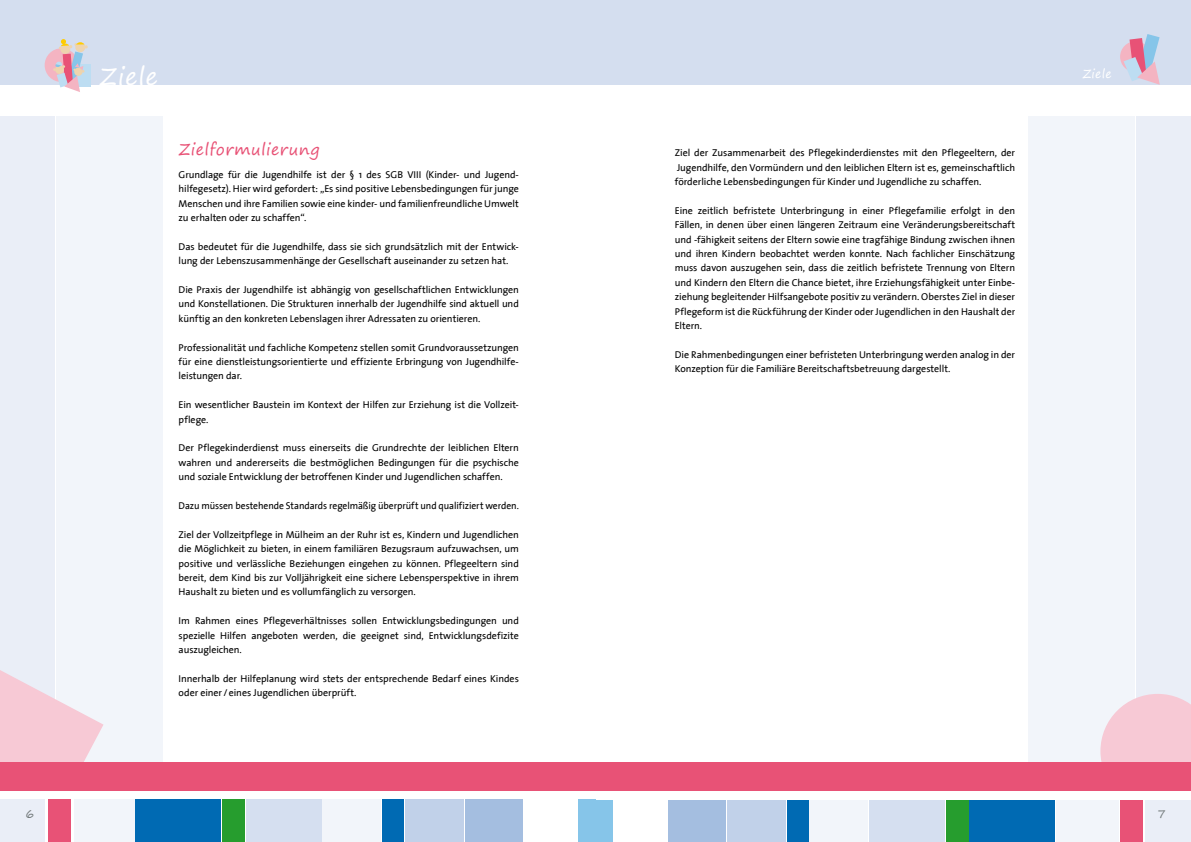
<style>
.page{position:relative;width:1191px;height:842px;background:#fff}
.page>*{position:absolute;margin:0;border:0;box-sizing:border-box;transform-origin:0 0}
.t1{font:24px "Segoe Print";letter-spacing:.02em;color:#fff}
.t2{font:16px "Segoe Print";letter-spacing:.03em;color:#e85276}
.t3{font:12px "Segoe Print";letter-spacing:.015em;color:#fff}
.t4{font:12px "Segoe Print";color:#717879}
.t5{font:10px/14.4px "The Sans";letter-spacing:-.01em;color:#000;text-align:justify}
.t6{font:10px "The Sans";letter-spacing:-.01em;color:#000;scale:.96 1}
</style>
<div class="page">
<div style="left:595px;top:0;width:596px;height:85px;background:#d4deef"></div>
<div style="left:1135px;top:116px;width:56px;height:672px;background:#eaeef7"></div>
<div style="left:1028px;top:116px;width:106px;height:672px;background:#f2f5fa"></div>
<svg style="left:1100px;top:694px;width:91px;height:97px"></svg>
<div style="left:595px;top:762px;width:596px;height:28px;background:#e85276"></div>
<div style="left:1120px;top:41px;width:31px;height:31px;background:#f4b4c2;border-radius:50%"></div>
<svg style="left:1123px;top:34px;width:36px;height:51px"></svg>
<div style="left:0;top:0;width:595px;height:85px;background:#d4deef"></div>
<div style="left:0;top:116px;width:55px;height:672px;background:#eaeef7"></div>
<div style="left:57px;top:116px;width:106px;height:672px;background:#f2f5fa"></div>
<div style="left:45px;top:48px;width:33px;height:34px;background:#f4b4c2;border-radius:50%"></div>
<div style="left:68px;top:64px;width:23px;height:23px;background:#bdddf2"></div>
<svg style="left:53px;top:39px;width:35px;height:53px"></svg>
<svg style="left:0;top:654px;width:103px;height:137px"></svg>
<div style="left:969px;top:799px;width:86px;height:43px;background:#006ab3"></div>
<div style="left:945px;top:799px;width:23px;height:43px;background:#269d2e"></div>
<div style="left:1145px;top:799px;width:46px;height:43px;background:#eaeef7"></div>
<div style="left:869px;top:799px;width:75px;height:43px;background:#d5dff0"></div>
<div style="left:786px;top:799px;width:22px;height:43px;background:#006ab3"></div>
<div style="left:727px;top:799px;width:58px;height:43px;background:#c1d1e9"></div>
<div style="left:809px;top:799px;width:59px;height:43px;background:#f2f5fa"></div>
<div style="left:668px;top:799px;width:57px;height:43px;background:#a4bee0"></div>
<div style="left:1056px;top:799px;width:62px;height:43px;background:#f2f5fa"></div>
<div style="left:1120px;top:799px;width:23px;height:43px;background:#e85276"></div>
<div style="left:595px;top:799px;width:18px;height:43px;background:#86c5e9"></div>
<div style="left:0;top:762px;width:595px;height:28px;background:#e85276"></div>
<div style="left:136px;top:799px;width:85px;height:43px;background:#006ab3"></div>
<div style="left:222px;top:799px;width:23px;height:43px;background:#269d2e"></div>
<div style="left:0;top:799px;width:45px;height:43px;background:#eaeef7"></div>
<div style="left:246px;top:799px;width:75px;height:43px;background:#d5dff0"></div>
<div style="left:382px;top:799px;width:22px;height:43px;background:#006ab3"></div>
<div style="left:405px;top:799px;width:59px;height:43px;background:#c1d1e9"></div>
<div style="left:322px;top:799px;width:59px;height:43px;background:#f2f5fa"></div>
<div style="left:465px;top:799px;width:57px;height:43px;background:#a4bee0"></div>
<div style="left:74px;top:799px;width:60px;height:43px;background:#f2f5fa"></div>
<div style="left:48px;top:799px;width:22px;height:43px;background:#e85276"></div>
<div style="left:577px;top:799px;width:18px;height:43px;background:#86c5e9"></div>
<p class="t4" style="left:26px;top:803px;width:10px">6</p>
<h1 class="t1" style="left:99px;top:55px;width:60px">Ziele</h1>
<p class="t3" style="left:1082px;top:63px;width:31px">Ziele</p>
<h2 class="t2" style="left:179px;top:135px;width:143px">Zielformulierung</h2>
<p class="t5" style="left:179px;top:167px;width:342px">Grundlage für die Jugendhilfe ist der § 1 des SGB VIII (Kinder- und Jugend&shy;hilfegesetz). Hier wird gefordert: „Es sind positive Lebensbedingungen für junge Menschen und ihre Familien sowie eine kinder- und familienfreundliche Umwelt zu erhalten oder zu schaffen“.</p>
<p class="t5" style="left:179px;top:239px;width:342px">Das bedeutet für die Jugendhilfe, dass sie sich grundsätzlich mit der Entwick&shy;lung der Lebenszusammenhänge der Gesellschaft auseinander zu setzen hat.</p>
<p class="t5" style="left:179px;top:282px;width:342px">Die Praxis der Jugendhilfe ist abhängig von gesellschaftlichen Entwicklungen und Konstellationen. Die Strukturen innerhalb der Jugendhilfe sind aktuell und künftig an den konkreten Lebenslagen ihrer Adressaten zu orientieren.</p>
<p class="t5" style="left:179px;top:340px;width:342px">Professionalität und fachliche Kompetenz stellen somit Grundvoraussetzungen für eine dienstleistungsorientierte und effiziente Erbringung von Jugendhilfe&shy;leistungen dar.</p>
<p class="t5" style="left:179px;top:397px;width:342px">Ein wesentlicher Baustein im Kontext der Hilfen zur Erziehung ist die Vollzeit&shy;pflege.</p>
<p class="t5" style="left:179px;top:440px;width:342px">Der Pflegekinderdienst muss einerseits die Grundrechte der leiblichen Eltern wahren und andererseits die bestmöglichen Bedingungen für die psychische und soziale Entwicklung der betroffenen Kinder und Jugendlichen schaffen.</p>
<p class="t6" style="left:179px;top:497px;width:356px">Dazu müssen bestehende Standards regelmäßig überprüft und qualifiziert werden.</p>
<p class="t5" style="left:179px;top:527px;width:342px">Ziel der Vollzeitpflege in Mülheim an der Ruhr ist es, Kindern und Jugendlichen die Möglichkeit zu bieten, in einem familiären Bezugsraum aufzuwachsen, um positive und verlässliche Beziehungen eingehen zu können. Pflegeeltern sind bereit, dem Kind bis zur Volljährigkeit eine sichere Lebensperspektive in ihrem Haushalt zu bieten und es vollumfänglich zu versorgen.</p>
<p class="t5" style="left:179px;top:613px;width:342px">Im Rahmen eines Pflegeverhältnisses sollen Entwicklungsbedingungen und spezielle Hilfen angeboten werden, die geeignet sind, Entwicklungsdefizite auszugleichen.</p>
<p class="t5" style="left:179px;top:671px;width:342px">Innerhalb der Hilfeplanung wird stets der entsprechende Bedarf eines Kindes oder einer /eines Jugendlichen überprüft.</p>
<p class="t5" style="left:675px;top:145px;width:342px">Ziel der Zusammenarbeit des Pflegekinderdienstes mit den Pflegeeltern, der Jugendhilfe, den Vormündern und den leiblichen Eltern ist es, gemeinschaftlich förderliche Lebensbedingungen für Kinder und Jugendliche zu schaffen.</p>
<p class="t5" style="left:675px;top:203px;width:342px">Eine zeitlich befristete Unterbringung in einer Pflegefamilie erfolgt in den Fällen, in denen über einen längeren Zeitraum eine Veränderungsbereitschaft und -fähigkeit seitens der Eltern sowie eine tragfähige Bindung zwischen ihnen und ihren Kindern beobachtet werden konnte. Nach fachlicher Einschätzung muss davon auszugehen sein, dass die zeitlich befristete Trennung von Eltern und Kindern den Eltern die Chance bietet, ihre Erziehungsfähigkeit unter Einbe&shy;ziehung begleitender Hilfsangebote positiv zu verändern. Oberstes Ziel in dieser Pflegeform ist die Rückführung der Kinder oder Jugendlichen in den Haushalt der Eltern.</p>
<p class="t5" style="left:675px;top:347px;width:342px">Die Rahmenbedingungen einer befristeten Unterbringung werden analog in der<br>Konzeption für die Familiäre Bereitschaftsbetreuung dargestellt.</p>
<p class="t4" style="left:1156px;top:803px;width:10px">7</p>
</div>
